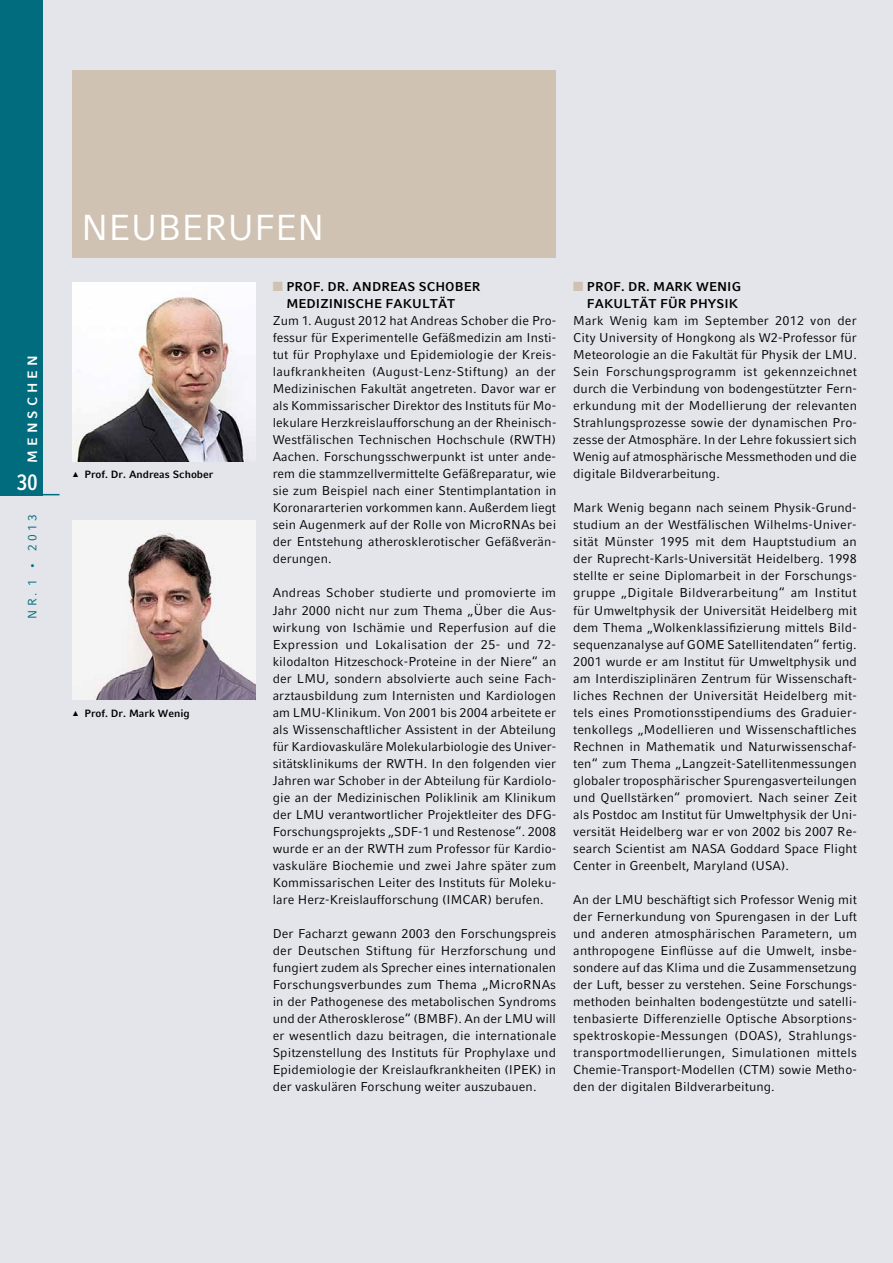
<style>
.page{position:relative;width:893px;height:1263px;background:#e3e5ea}
.page>*{position:absolute;margin:0;border:0;box-sizing:border-box;transform-origin:0 0}
.t1{font:36px "LMU Compatil Fact";color:#fff}
.t2{font:700 22.5px "LMU Compatil Fact";color:#fff;scale:.8 1}
.t3{font:700 13.5px "LMU Compatil Fact";color:#fff}
.t4{font:12.75px/17px "LMU Compatil Fact";letter-spacing:.005em;color:#000;text-align:justify}
.t5{font:700 12.75px/17px "LMU Compatil Fact";letter-spacing:.005em;color:#000}
.t6{font:12px "LMU Compatil Fact";letter-spacing:.3em;color:#006c7d}
.t7{font:700 10.5px "LMU Compatil Fact";color:#000}
.s1{color:#d0c2b3}
</style>
<div class="page">
<img style="left:72px;top:282px;width:184px;height:179px">
<img style="left:72px;top:520px;width:184px;height:179px">
<div style="left:0;top:0;width:43px;height:495px;background:#006c7d"></div>
<hr style="left:0;top:494px;width:60px;height:1px;background:#006c7d">
<div style="left:72px;top:70px;width:484px;height:187px;background:#d0c2b3"></div>
<p class="t3" style="left:24px;top:463px;width:109px;rotate:-90deg">MENSCHEN</p>
<h2 class="t2" style="left:17px;top:469px;width:27px">30</h2>
<p class="t6" style="left:25px;top:619px;width:107px;rotate:-90deg">NR. 1 • 2013</p>
<h1 class="t1" style="left:81px;top:207px;width:52px">Neuberufen</h1>
<p class="t7" style="left:79px;top:469px;width:136px">PROF. D R. ANDREAS SCHOBER</p>
<p class="t7" style="left:79px;top:707px;width:112px">PROF. DR. MARK WENIG</p>
<p class="t5" style="left:286px;top:278px;width:196px;text-indent:-14px"><span class="s1">■</span> PROF. D R. ANDREAS SCH OBER<br>MEDIZINISCHE FAKULTÄT</p>
<p class="t4" style="left:273px;top:312px;width:285px">Zum 1. August 2012 hat Andreas Schober die Pro&shy;fessur für Experimentelle Gefäßmedizin am Insti&shy;tut für Prophylaxe und Epidemiologie der Kreis&shy;laufkrankheiten (August-Lenz-Stiftung) an der Medizinischen Fakultät angetreten. Davor war er als Kommissarischer Direktor des Instituts für Mo&shy;lekulare Herzkreislaufforschung an der Rheinisch-Westfälischen Technischen Hochschule (RWTH)<br>Aachen. Forschungsschwerpunkt ist unter ande&shy;rem die stammzellvermittelte Gefäßreparatur, wie sie zum Beispiel nach einer Stentimplantation in Koronararterien vorkommen kann. Außerdem liegt sein Augenmerk auf der Rolle von MicroRNAs bei der Entstehung atherosklerotischer Gefäßverän&shy;derungen.</p>
<p class="t4" style="left:273px;top:584px;width:285px">Andreas Schober studierte und promovierte im Jahr 2000 nicht nur zum Thema „Über die Aus&shy;wirkung von Ischämie und Reperfusion auf die Expression und Lokalisation der 25- und 72- kilodalton Hitzeschock-Proteine in der Niere“ an der LMU, sondern absolvierte auch seine Fach&shy;arztausbildung zum Internisten und Kardiologen am LMU-Klinikum. Von 2001 bis 2004 arbeitete er als Wissenschaftlicher Assistent in der Abteilung für Kardiovaskuläre Molekularbiologie des Univer&shy;sitätsklinikums der RWTH. In den folgenden vier Jahren war Schober in der Abteilung für Kardiolo&shy;gie an der Medizinischen Poliklinik am Klinikum der LMU verantwortlicher Projektleiter des DFG-Forschungsprojekts „SDF-1 und Restenose“. 2008 wurde er an der RWTH zum Professor für Kardio&shy;vaskuläre Biochemie und zwei Jahre später zum Kommissarischen Leiter des Instituts für Moleku&shy;lare Herz-Kreislaufforschung (IMCAR) berufen.</p>
<p class="t4" style="left:273px;top:925px;width:285px">Der Facharzt gewann 2003 den Forschungspreis der Deutschen Stiftung für Herzforschung und fungiert zudem als Sprecher eines internationalen Forschungsverbundes zum Thema „MicroRNAs in der Pathogenese des metabolischen Syndroms und der Atherosklerose“ (BMBF). An der LMU will er wesentlich dazu beitragen, die internationale Spitzenstellung des Instituts für Prophylaxe und Epidemiologie der Kreislaufkrankheiten (IPEK) in der vaskulären Forschung weiter auszubauen.</p>
<p class="t5" style="left:573px;top:278px;width:167px;text-align:right"><span class="s1">■</span> PROF. D R. MARK WENIG<br>FAKULTÄT FÜR PHYSIK</p>
<p class="t4" style="left:573px;top:312px;width:285px;text-align:left">Mark Wenig kam im September 2012 von der City University of Hongkong als W2-Professor für Meteorologie an die Fakultät für Physik der LMU.<br>Sein Forschungsprogramm ist gekennzeichnet durch die Verbindung von bodengestützter Fern&shy;erkundung mit der Modellierung der relevanten Strahlungsprozesse sowie der dynamischen Pro&shy;zesse der Atmosphäre. In der Lehre fokussiert sich Wenig auf atmosphärische Messmethoden und die digitale Bildverarbeitung.</p>
<p class="t4" style="left:573px;top:499px;width:285px">Mark Wenig begann nach seinem Physik-Grund&shy;studium an der Westfälischen Wilhelms-Univer&shy;sität Münster 1995 mit dem Hauptstudium an der Ruprecht-Karls-Universität Heidelberg. 1998 stellte er seine Diplomarbeit in der Forschungs&shy;gruppe „Digitale Bildverarbeitung“ am Institut für Umweltphysik der Universität Heidelberg mit dem Thema „Wolkenklassifizierung mittels Bild&shy;sequenzanalyse auf GOME Satellitendaten“ fertig.<br>2001 wurde er am Institut für Umweltphysik und am Interdisziplinären Zentrum für Wissenschaft&shy;liches Rechnen der Universität Heidelberg mit&shy;tels eines Promotionsstipendiums des Graduier&shy;tenkollegs „Modellieren und Wissenschaftliches Rechnen in Mathematik und Naturwissenschaf&shy;ten“ zum Thema „Langzeit-Satellitenmessungen globaler troposphärischer Spurengasverteilungen und Quellstärken“ promoviert. Nach seiner Zeit als Postdoc am Institut für Umweltphysik der Uni&shy;versität Heidelberg war er von 2002 bis 2007 Re&shy;search Scientist am NASA Goddard Space Flight Center in Greenbelt, Maryland (USA).</p>
<p class="t4" style="left:573px;top:891px;width:285px">An der LMU beschäftigt sich Professor Wenig mit der Fernerkundung von Spurengasen in der Luft und anderen atmosphärischen Parametern, um anthropogene Einflüsse auf die Umwelt, insbe&shy;sondere auf das Klima und die Zusammensetzung der Luft, besser zu verstehen. Seine Forschungs&shy;methoden beinhalten bodengestützte und satelli&shy;tenbasierte Differenzielle Optische Absorptions&shy;spektroskopie-Messungen (DOAS), Strahlungs&shy;transportmodellierungen, Simulationen mittels Chemie-Transport-Modellen (CTM) sowie Metho&shy;den der digitalen Bildverarbeitung.</p>
</div>
